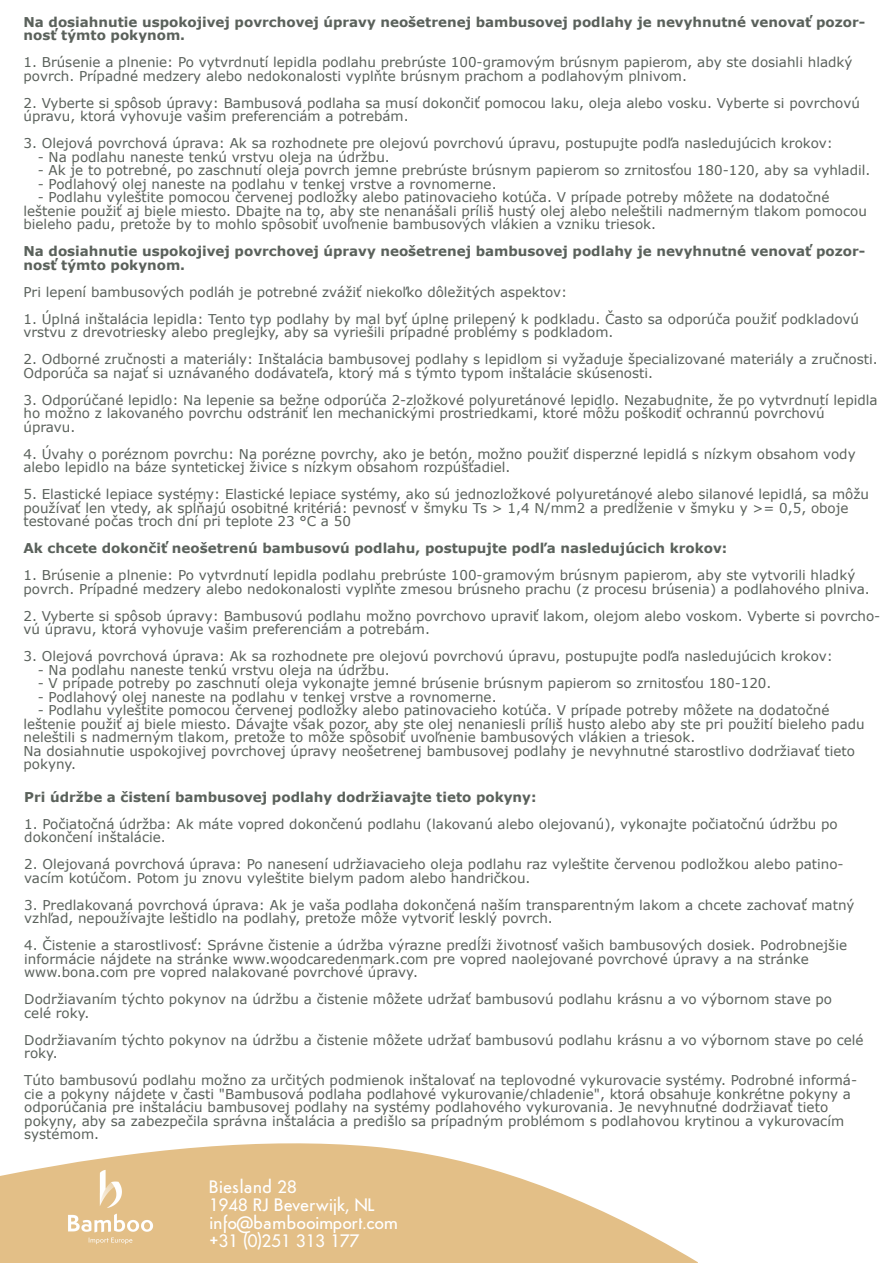
<style>
.page{position:relative;width:893px;height:1263px;background:#fff}
.page>*{position:absolute;margin:0;border:0;box-sizing:border-box;transform-origin:0 0}
.t1{font:500 18px/18px "Semplicita";color:#fff}
.t2{font:13.5px/13.5px "Verdana";color:#5a615b}
.t3{font:700 13.5px/13.5px "Verdana";color:#5a615b}
</style>
<div class="page">
<svg style="left:0;top:1143px;width:698px;height:120px;fill:#e3bf87"></svg>
<img style="left:29px;top:1143px;width:164px;height:120px">
<p class="t3" style="left:23px;top:15px;width:843px">Na dosiahnutie uspokojivej povrchovej úpravy neošetrenej bambusovej podlahy je nevyhnutné venovať pozor&shy;nosť týmto pokynom.</p>
<p class="t2" style="left:23px;top:55px;width:830px">1. Brúsenie a plnenie: Po vytvrdnutí lepidla podlahu prebrúste 100-gramovým brúsnym papierom, aby ste dosiahli hladký povrch. Prípadné medzery alebo nedokonalosti vyplňte brúsnym prachom a podlahovým plnivom.</p>
<p class="t2" style="left:23px;top:96px;width:838px">2. Vyberte si spôsob úpravy: Bambusová podlaha sa musí dokončiť pomocou laku, oleja alebo vosku. Vyberte si povrchovú úpravu, ktorá vyhovuje vašim preferenciám a potrebám.</p>
<p class="t2" style="left:23px;top:136px;width:811px">3. Olejová povrchová úprava: Ak sa rozhodnete pre olejovú povrchovú úpravu, postupujte podľa nasledujúcich krokov:</p>
<p class="t2" style="left:38px;top:150px;width:354px">- Na podlahu naneste tenkú vrstvu oleja na údržbu.</p>
<p class="t2" style="left:38px;top:163px;width:834px">- Ak je to potrebné, po zaschnutí oleja povrch jemne prebrúste brúsnym papierom so zrnitosťou 180-120, aby sa vyhladil.</p>
<p class="t2" style="left:38px;top:177px;width:460px">- Podlahový olej naneste na podlahu v tenkej vrstve a rovnomerne.</p>
<p class="t2" style="left:23px;top:190px;width:845px;text-indent:14px">- Podlahu vyleštite pomocou červenej podložky alebo patinovacieho kotúča. V prípade potreby môžete na dodatočné leštenie použiť aj biele miesto. Dbajte na to, aby ste nenanášali príliš hustý olej alebo neleštili nadmerným tlakom pomocou bieleho padu, pretože by to mohlo spôsobiť uvoľnenie bambusových vlákien a vzniku triesok.</p>
<p class="t3" style="left:23px;top:244px;width:843px">Na dosiahnutie uspokojivej povrchovej úpravy neošetrenej bambusovej podlahy je nevyhnutné venovať pozor&shy;nosť týmto pokynom.</p>
<p class="t2" style="left:23px;top:285px;width:545px">Pri lepení bambusových podláh je potrebné zvážiť niekoľko dôležitých aspektov:</p>
<p class="t2" style="left:23px;top:312px;width:837px">1. Úplná inštalácia lepidla: Tento typ podlahy by mal byť úplne prilepený k podkladu. Často sa odporúča použiť podkladovú vrstvu z drevotriesky alebo preglejky, aby sa vyriešili prípadné problémy s podkladom.</p>
<p class="t2" style="left:23px;top:352px;width:856px">2. Odborné zručnosti a materiály: Inštalácia bambusovej podlahy s lepidlom si vyžaduje špecializované materiály a zručnosti.<br>Odporúča sa najať si uznávaného dodávateľa, ktorý má s týmto typom inštalácie skúsenosti.</p>
<p class="t2" style="left:23px;top:393px;width:856px">3. Odporúčané lepidlo: Na lepenie sa bežne odporúča 2-zložkové polyuretánové lepidlo. Nezabudnite, že po vytvrdnutí lepidla ho možno z lakovaného povrchu odstrániť len mechanickými prostriedkami, ktoré môžu poškodiť ochrannú povrchovú úpravu.</p>
<p class="t2" style="left:23px;top:447px;width:834px">4. Úvahy o poréznom povrchu: Na porézne povrchy, ako je betón, možno použiť disperzné lepidlá s nízkym obsahom vody alebo lepidlo na báze syntetickej živice s nízkym obsahom rozpúšťadiel.</p>
<p class="t2" style="left:23px;top:487px;width:847px">5. Elastické lepiace systémy: Elastické lepiace systémy, ako sú jednozložkové polyuretánové alebo silanové lepidlá, sa môžu používať len vtedy, ak spĺňajú osobitné kritériá: pevnosť v šmyku Ts &gt; 1,4 N/mm2 a predĺženie v šmyku y &gt;= 0,5, oboje testované počas troch dní pri teplote 23 °C a 50</p>
<p class="t3" style="left:23px;top:541px;width:705px">Ak chcete dokončiť neošetrenú bambusovú podlahu, postupujte podľa nasledujúcich krokov:</p>
<p class="t2" style="left:23px;top:568px;width:848px">1. Brúsenie a plnenie: Po vytvrdnutí lepidla podlahu prebrúste 100-gramovým brúsnym papierom, aby ste vytvorili hladký povrch. Prípadné medzery alebo nedokonalosti vyplňte zmesou brúsneho prachu (z procesu brúsenia) a podlahového plniva.</p>
<p class="t2" style="left:23px;top:609px;width:858px">2. Vyberte si spôsob úpravy: Bambusovú podlahu možno povrchovo upraviť lakom, olejom alebo voskom. Vyberte si povrcho&shy;vú úpravu, ktorá vyhovuje vašim preferenciám a potrebám.</p>
<p class="t2" style="left:23px;top:649px;width:811px">3. Olejová povrchová úprava: Ak sa rozhodnete pre olejovú povrchovú úpravu, postupujte podľa nasledujúcich krokov:</p>
<p class="t2" style="left:38px;top:663px;width:354px">- Na podlahu naneste tenkú vrstvu oleja na údržbu.</p>
<p class="t2" style="left:38px;top:676px;width:735px">- V prípade potreby po zaschnutí oleja vykonajte jemné brúsenie brúsnym papierom so zrnitosťou 180-120.</p>
<p class="t2" style="left:38px;top:690px;width:460px">- Podlahový olej naneste na podlahu v tenkej vrstve a rovnomerne.</p>
<p class="t2" style="left:23px;top:703px;width:843px;text-indent:14px">- Podlahu vyleštite pomocou červenej podložky alebo patinovacieho kotúča. V prípade potreby môžete na dodatočné leštenie použiť aj biele miesto. Dávajte však pozor, aby ste olej nenaniesli príliš husto alebo aby ste pri použití bieleho padu neleštili s nadmerným tlakom, pretože to môže spôsobiť uvoľnenie bambusových vlákien a triesok.<br>Na dosiahnutie uspokojivej povrchovej úpravy neošetrenej bambusovej podlahy je nevyhnutné starostlivo dodržiavať tieto pokyny.</p>
<p class="t3" style="left:24px;top:790px;width:514px">Pri údržbe a čistení bambusovej podlahy dodržiavajte tieto pokyny:</p>
<p class="t2" style="left:24px;top:817px;width:815px">1. Počiatočná údržba: Ak máte vopred dokončenú podlahu (lakovanú alebo olejovanú), vykonajte počiatočnú údržbu po dokončení inštalácie.</p>
<p class="t2" style="left:24px;top:857px;width:821px">2. Olejovaná povrchová úprava: Po nanesení udržiavacieho oleja podlahu raz vyleštite červenou podložkou alebo patino&shy;vacím kotúčom. Potom ju znovu vyleštite bielym padom alebo handričkou.</p>
<p class="t2" style="left:24px;top:898px;width:832px">3. Predlakovaná povrchová úprava: Ak je vaša podlaha dokončená naším transparentným lakom a chcete zachovať matný vzhľad, nepoužívajte leštidlo na podlahy, pretože môže vytvoriť lesklý povrch.</p>
<p class="t2" style="left:24px;top:938px;width:824px">4. Čistenie a starostlivosť: Správne čistenie a údržba výrazne predĺži životnosť vašich bambusových dosiek. Podrobnejšie informácie nájdete na stránke www.woodcaredenmark.com pre vopred naolejované povrchové úpravy a na stránke www.bona.com pre vopred nalakované povrchové úpravy.</p>
<p class="t2" style="left:24px;top:992px;width:809px">Dodržiavaním týchto pokynov na údržbu a čistenie môžete udržať bambusovú podlahu krásnu a vo výbornom stave po celé roky.</p>
<p class="t2" style="left:24px;top:1033px;width:841px">Dodržiavaním týchto pokynov na údržbu a čistenie môžete udržať bambusovú podlahu krásnu a vo výbornom stave po celé roky.</p>
<p class="t2" style="left:24px;top:1073px;width:834px">Túto bambusovú podlahu možno za určitých podmienok inštalovať na teplovodné vykurovacie systémy. Podrobné informá&shy;cie a pokyny nájdete v časti "Bambusová podlaha podlahové vykurovanie/chladenie", ktorá obsahuje konkrétne pokyny a odporúčania pre inštaláciu bambusovej podlahy na systémy podlahového vykurovania. Je nevyhnutné dodržiavať tieto pokyny, aby sa zabezpečila správna inštalácia a predišlo sa prípadným problémom s podlahovou krytinou a vykurovacím systémom.</p>
<h1 class="t1" style="left:209px;top:1177px;width:190px">Biesland 28<br>1948 RJ Beverwijk, NL info@bambooimport.com +31 (0)251 313 177</h1>
</div>
